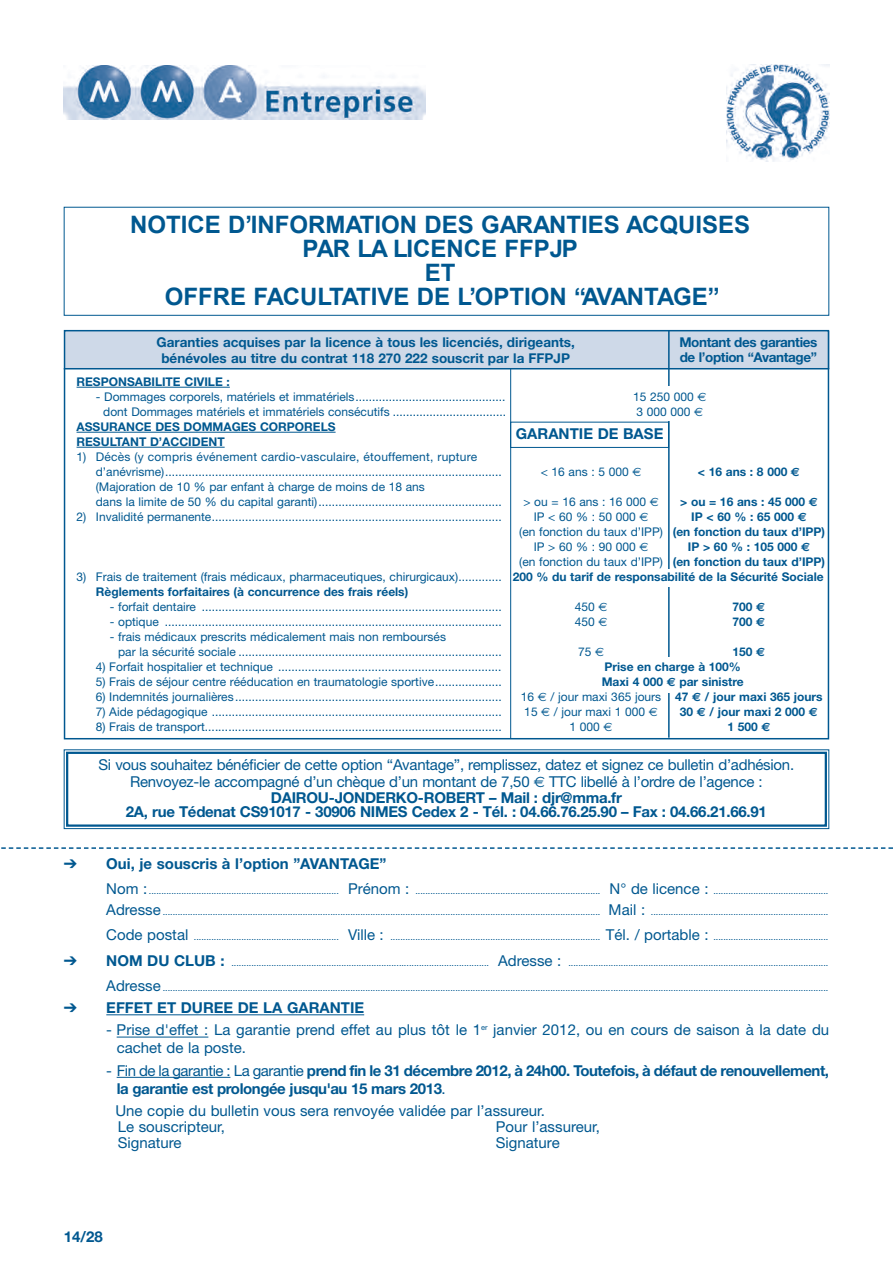
<style>
.page{position:relative;width:893px;height:1263px;background:#fff}
.page>*{position:absolute;margin:0;border:0;box-sizing:border-box;transform-origin:0 0}
.t1{font:700 24px/24px "Arial";color:#005890;text-align:center}
.t2{font:15px/16.5px "Helvetica Neue";color:#005890}
.t3{font:700 15px/18px "Helvetica Neue";letter-spacing:-.015em;color:#005890}
.t4{font:700 13.5px/16.2px "Helvetica Neue";color:#005890;text-align:center}
.t5{font:700 13.5px/15px "Helvetica Neue";letter-spacing:-.03em;color:#005890}
.t6{font:12px/15px "Helvetica Neue";color:#005890}
.t7{font:700 12px/15px "Helvetica Neue";color:#005890}
.t8{font:9px "Helvetica Neue";color:#005890}
.s1{font-family:"Euro Sans"}
.s2{font-weight:700}
.s3{font-weight:400}
.s4{font-family:"Euro Sans";font-weight:700}
.s5{font-size:15px}
.s6{font-weight:700;font-size:15px}
</style>
<div class="page">
<div style="left:64px;top:749px;width:765px;height:80px;border:1px solid #005890"></div>
<div style="left:66px;top:752px;width:761px;height:75px;border:2px solid #005890"></div>
<img style="left:727px;top:65px;width:103px;height:96px">
<div style="left:64px;top:207px;width:765px;height:109px;border:1px solid #005890"></div>
<img style="left:64px;top:65px;width:361px;height:55px">
<div style="left:64px;top:331px;width:765px;height:38px;background:#ced9e8"></div>
<div style="left:64px;top:330px;width:765px;height:409px;border:2px solid #005890"></div>
<hr style="left:510px;top:369px;width:1px;height:370px;background:#005890">
<hr style="left:64px;top:368px;width:765px;height:1px;background:#005890">
<hr style="left:668px;top:330px;width:2px;height:408px;background:#005890">
<div style="left:661px;top:386px;width:15px;height:34px;background:#fff"></div>
<div style="left:661px;top:569px;width:15px;height:17px;background:#fff"></div>
<div style="left:661px;top:657px;width:15px;height:36px;background:#fff"></div>
<hr style="left:77px;top:387px;width:153px;height:1px;background:#005890">
<hr style="left:77px;top:432px;width:259px;height:1px;background:#005890">
<hr style="left:77px;top:447px;width:148px;height:1px;background:#005890">
<hr style="left:106px;top:1014px;width:258px;height:1px;background:#005890">
<hr style="left:117px;top:1037px;width:91px;height:1px;background:#005890">
<hr style="left:117px;top:1077px;width:113px;height:1px;background:#005890">
<svg style="left:1px;top:847px;width:892px;height:2px"></svg>
<div style="left:510px;top:422px;width:159px;height:26px;border:1px solid #005890"></div>
<h1 class="t1" style="left:130px;top:213px;width:622px">NOTICE D’INFORMATION DES GARANTIES ACQUISES<br>PAR LA LICENCE FFPJP<br>ET<br>OFFRE FACULTATIVE DE L’OPTION “AVANTAGE”</h1>
<p class="t4" style="left:157px;top:335px;width:420px">Garanties acquises par la licence à tous les licenciés, dirigeants, bénévoles au titre du contrat 118 270 222 souscrit par la FFPJP</p>
<p class="t5" style="left:679px;top:336px;width:139px">Montant des garanties de l’option “Avantage”</p>
<p class="t7" style="left:77px;top:375px;width:155px">RESPONSABILITE CIVILE :</p>
<p class="t6" style="left:96px;top:390px;width:411px">- Dommages corporels, matériels et immatériels.............................................</p>
<p class="t6" style="left:633px;top:390px;width:75px">15 250 000 <span class="s1">€</span></p>
<p class="t6" style="left:103px;top:405px;width:404px">dont Dommages matériels et immatériels consécutifs ..................................</p>
<p class="t6" style="left:636px;top:405px;width:68px">3 000 000 <span class="s1">€</span></p>
<p class="t7" style="left:77px;top:420px;width:261px">ASSURANCE DES DOMMAGES CORPORELS<br>RESULTANT D’ACCIDENT</p>
<p class="t6" style="left:96px;top:450px;width:407px;text-indent:-19px">1) Décès (y compris événement cardio-vasculaire, étouffement, rupture d’anévrisme).....................................................................................................</p>
<p class="t3" style="left:516px;top:426px;width:149px">GARANTIE DE BASE</p>
<p class="t6" style="left:541px;top:465px;width:102px">&lt; 16 ans : 5 000 <span class="s1">€</span></p>
<p class="t7" style="left:698px;top:465px;width:103px">&lt; 16 ans : 8 000 <span class="s1">€</span></p>
<p class="t6" style="left:96px;top:480px;width:407px">(Majoration de 10 % par enfant à charge de moins de 18 ans<br>dans la limite de 50 % du capital garanti).......................................................</p>
<p class="t6" style="left:523px;top:495px;width:137px">&gt; ou = 16 ans : 16 000 <span class="s1">€</span></p>
<p class="t7" style="left:680px;top:495px;width:139px">&gt; ou = 16 ans : 45 000 <span class="s1">€</span></p>
<p class="t6" style="left:77px;top:510px;width:427px">2) Invalidité permanente.......................................................................................</p>
<p class="t6" style="left:534px;top:510px;width:116px">IP &lt; 60 % : 50 000 <span class="s1">€</span></p>
<p class="t7" style="left:691px;top:510px;width:117px">IP &lt; 60 % : 65 000 <span class="s1">€</span></p>
<p class="t6" style="left:519px;top:525px;width:307px">(en fonction du taux d’IPP) <span class="s2">(en fonction du taux d’IPP)</span></p>
<p class="t6" style="left:534px;top:540px;width:116px">IP &gt; 60 % : 90 000 <span class="s1">€</span></p>
<p class="t7" style="left:519px;top:540px;width:307px;text-indent:169px">IP &gt; 60 % : 105 000 <span class="s1">€ </span><span class="s3">(en fonction du taux d’IPP)</span> (en fonction du taux d’IPP)</p>
<p class="t7" style="left:96px;top:570px;width:729px;text-indent:-19px"><span class="s3">3) Frais de traitement (frais médicaux, pharmaceutiques, chirurgicaux).............</span> 200 % du tarif de responsabilité de la Sécurité Sociale<br>Règlements forfaitaires (à concurrence des frais réels)</p>
<p class="t6" style="left:110px;top:600px;width:393px">- forfait dentaire ..........................................................................................</p>
<p class="t6" style="left:575px;top:600px;width:34px">450 <span class="s1">€</span></p>
<p class="t7" style="left:733px;top:600px;width:34px">700 <span class="s1">€</span></p>
<p class="t6" style="left:110px;top:615px;width:393px">- optique .....................................................................................................</p>
<p class="t6" style="left:575px;top:615px;width:34px">450 <span class="s1">€</span></p>
<p class="t7" style="left:733px;top:615px;width:34px">700 <span class="s1">€</span></p>
<p class="t6" style="left:118px;top:630px;width:385px;text-indent:-8px">- frais médicaux prescrits médicalement mais non remboursés<br>par la sécurité sociale ...............................................................................</p>
<p class="t6" style="left:578px;top:645px;width:28px">75 <span class="s1">€</span></p>
<p class="t7" style="left:733px;top:645px;width:34px">150 <span class="s1">€</span></p>
<p class="t6" style="left:96px;top:660px;width:407px">4) Forfait hospitalier et technique ...................................................................</p>
<p class="t7" style="left:604px;top:660px;width:138px">Prise en charge à 100%</p>
<p class="t6" style="left:96px;top:675px;width:407px">5) Frais de séjour centre rééducation en traumatologie sportive....................</p>
<p class="t7" style="left:602px;top:675px;width:143px">Maxi 4 000 <span class="s1">€</span> par sinistre</p>
<p class="t6" style="left:96px;top:690px;width:407px">6) Indemnités journalières................................................................................</p>
<p class="t6" style="left:521px;top:690px;width:303px">16 <span class="s1">€</span> / jour maxi 365 jours <span class="s2">47</span> <span class="s4">€</span> <span class="s2">/ jour maxi 365 jours</span></p>
<p class="t6" style="left:96px;top:705px;width:407px">7) Aide pédagogique .......................................................................................</p>
<p class="t6" style="left:524px;top:705px;width:135px">15 <span class="s1">€</span> / jour maxi 1 000 <span class="s1">€</span></p>
<p class="t7" style="left:680px;top:705px;width:139px">30 <span class="s1">€</span> / jour maxi 2 000 <span class="s1">€</span></p>
<p class="t6" style="left:96px;top:720px;width:407px">8) Frais de transport.........................................................................................</p>
<p class="t6" style="left:569px;top:720px;width:45px">1 000 <span class="s1">€</span></p>
<p class="t7" style="left:727px;top:720px;width:45px">1 500 <span class="s1">€</span></p>
<p class="t2" style="left:99px;top:758px;width:697px;text-align:center">Si vous souhaitez bénéficier de cette option “Avantage”, remplissez, datez et signez ce bulletin d’adhésion.<br>Renvoyez-le accompagné d’un chèque d’un montant de 7,50 <span class="s1">€</span> TTC libellé à l’ordre de l’agence :<br><span class="s2">DAIROU-JONDERKO-ROBERT – Mail : djr@mma.fr</span></p>
<p class="t3" style="left:126px;top:804px;width:643px">2A, rue Tédenat CS91017 - 30906 NIMES Cedex 2 - Tél. : 04.66.76.25.90 – Fax : 04.66.21.66.91</p>
<p class="t3" style="left:106px;top:856px;width:282px">Oui, je souscris à l’option ”AVANTAGE”</p>
<p class="t8" style="left:106px;top:888px;width:724px"><span class="s5">Nom :</span> ............................................................................ <span class="s5">Prénom :</span> .......................................................................... <span class="s5">N° de licence :</span> ..............................................</p>
<p class="t8" style="left:106px;top:909px;width:724px"><span class="s5">Adresse</span> ............................................................................................................................................................................... <span class="s5">Mail :</span> .......................................................................</p>
<p class="t8" style="left:106px;top:934px;width:724px"><span class="s5">Code postal</span> .......................................................... <span class="s5">Ville :</span> .................................................................................... <span class="s5">Tél. / portable :</span> ..............................................</p>
<p class="t8" style="left:106px;top:959px;width:724px"><span class="s6">NOM DU CLUB :</span> ....................................................................................................... <span class="s5">Adresse :</span> ........................................................................................................</p>
<p class="t8" style="left:106px;top:984px;width:724px"><span class="s5">Adresse</span> ..........................................................................................................................................................................................................................................................................</p>
<p class="t3" style="left:106px;top:1000px;width:259px">EFFET ET DUREE DE LA GARANTIE</p>
<p class="t2" style="left:117px;top:1022px;width:714px;line-height:18px;text-indent:-10px">- Prise d'effet : La garantie prend effet au plus tôt le 1<sup>er</sup> janvier 2012, ou en cours de saison à la date du cachet de la poste.</p>
<p class="t3" style="left:117px;top:1063px;width:714px;text-indent:-10px"><span class="s3">- Fin de la garantie : La garantie</span> prend fin le 31 décembre 2012, à 24h00. Toutefois, à défaut de renouvellement, la garantie est prolongée jusqu'au 15 mars 2013<span class="s3">.</span></p>
<p class="t2" style="left:115px;top:1104px;width:431px">Une copie du bulletin vous sera renvoyée validée par l’assureur.<br>Le souscripteur,</p>
<p class="t2" style="left:496px;top:1120px;width:106px">Pour l’assureur,</p>
<p class="t2" style="left:118px;top:1136px;width:65px">Signature</p>
<p class="t2" style="left:496px;top:1136px;width:65px">Signature</p>
<p class="t3" style="left:64px;top:1229px;width:40px">14/28</p>
</div>
